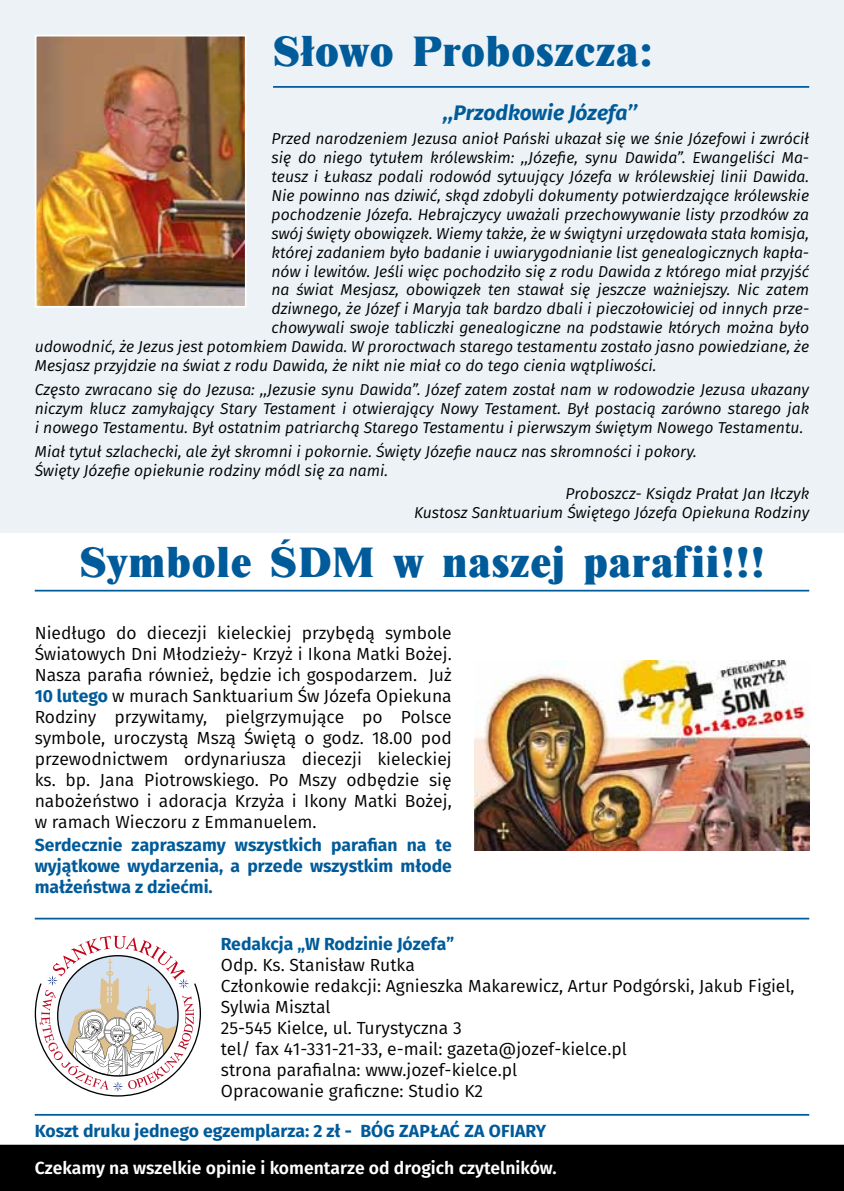
<style>
.page{position:relative;width:844px;height:1191px;background:#fff}
.page>*{position:absolute;margin:0;border:0;box-sizing:border-box;transform-origin:0 0}
.t1{font:700 expanded 43.75px "Nimbus Rom DCE";letter-spacing:.02em;color:#005b9a}
.t2{font:italic 700 21px "Fira Sans";color:#005b9a}
.t3{font:17.5px/21px "Fira Sans";color:#000}
.t4{font:700 17.5px/21px "Fira Sans";color:#005b9a;text-align:justify}
.t5{font:600 17.5px "Fira Sans";color:#fff}
.t6{font:italic 15.75px/18.9px "Fira Sans";color:#000;text-align:justify}
.s1{font-weight:700;color:#005b9a}
</style>
<div class="page">
<div style="left:0;top:0;width:843px;height:532px;background:#ecf2f5"></div>
<div style="left:0;top:1144px;width:843px;height:47px;background:#000"></div>
<hr style="left:35px;top:590px;width:774px;height:1px;background:#005b9a">
<hr style="left:273px;top:86px;width:536px;height:2px;background:#005b9a">
<hr style="left:35px;top:917px;width:774px;height:2px;background:#005b9a">
<hr style="left:35px;top:1114px;width:774px;height:1px;background:#005b9a">
<svg style="left:35px;top:935px;width:166px;height:161px"></svg>
<img style="left:38px;top:38px;width:205px;height:267px">
<div style="left:35px;top:35px;width:211px;height:273px;border:2px solid #fff"></div>
<img style="left:474px;top:660px;width:335px;height:190px">
<h1 class="t1" style="left:273px;top:26px;width:380px">Słowo Proboszcza:</h1>
<h2 class="t2" style="left:443px;top:98px;width:195px">,,Przodkowie Józefa’’</h2>
<p class="t6" style="left:271px;top:130px;width:539px">Przed narodzeniem Jezusa anioł Pański ukazał się we śnie Józefowi i zwrócił</p>
<p class="t6" style="left:271px;top:149px;width:539px">się do niego tytułem królewskim: ,,Józefie, synu Dawida”. Ewangeliści Ma-</p>
<p class="t6" style="left:271px;top:168px;width:539px">teusz i Łukasz podali rodowód sytuujący Józefa w królewskiej linii Dawida.</p>
<p class="t6" style="left:271px;top:187px;width:539px">Nie powinno nas dziwić, skąd zdobyli dokumenty potwierdzające królewskie</p>
<p class="t6" style="left:271px;top:206px;width:539px">pochodzenie Józefa. Hebrajczycy uważali przechowywanie listy przodków za</p>
<p class="t6" style="left:271px;top:225px;width:539px">swój święty obowiązek. Wiemy także, że w świątyni urzędowała stała komisja,</p>
<p class="t6" style="left:271px;top:244px;width:539px">której zadaniem było badanie i uwiarygodnianie list genealogicznych kapła-</p>
<p class="t6" style="left:271px;top:263px;width:539px">nów i lewitów. Jeśli więc pochodziło się z rodu Dawida z którego miał przyjść</p>
<p class="t6" style="left:271px;top:282px;width:539px">na świat Mesjasz, obowiązek ten stawał się jeszcze ważniejszy. Nic zatem</p>
<p class="t6" style="left:271px;top:300px;width:539px">dziwnego, że Józef i Maryja tak bardzo dbali i pieczołowiciej od innych prze-</p>
<p class="t6" style="left:271px;top:319px;width:539px">chowywali swoje tabliczki genealogiczne na podstawie których można było</p>
<p class="t6" style="left:35px;top:338px;width:775px">udowodnić, że Jezus jest potomkiem Dawida. W proroctwach starego testamentu zostało jasno powiedziane, że</p>
<p class="t6" style="left:35px;top:357px;width:623px">Mesjasz przyjdzie na świat z rodu Dawida, że nikt nie miał co do tego cienia wątpliwości.</p>
<p class="t6" style="left:35px;top:381px;width:775px">Często zwracano się do Jezusa: ,,Jezusie synu Dawida”. Józef zatem został nam w rodowodzie Jezusa ukazany niczym klucz zamykający Stary Testament i otwierający Nowy Testament. Był postacią zarówno starego jak i nowego Testamentu. Był ostatnim patriarchą Starego Testamentu i pierwszym świętym Nowego Testamentu.</p>
<p class="t6" style="left:35px;top:443px;width:663px">Miał tytuł szlachecki, ale żył skromni i pokornie. Święty Józefie naucz nas skromności i pokory.<br>Święty Józefie opiekunie rodziny módl się za nami.</p>
<p class="t6" style="left:414px;top:485px;width:396px;text-align:right">Proboszcz- Ksiądz Prałat Jan Iłczyk<br>Kustosz Sanktuarium Świętego Józefa Opiekuna Rodziny</p>
<h1 class="t1" style="left:80px;top:538px;width:685px">Symbole ŚDM w naszej parafii!!!</h1>
<p class="t3" style="left:35px;top:624px;width:418px;text-align:justify">Niedługo do diecezji kieleckiej przybędą symbole Światowych Dni Młodzieży- Krzyż i Ikona Matki Bożej.<br>Nasza parafia również, będzie ich gospodarzem. Już <span class="s1">10 lutego</span> w murach Sanktuarium Św Józefa Opiekuna Rodziny przywitamy, pielgrzymujące po Polsce symbole, uroczystą Mszą Świętą o godz. 18.00 pod przewodnictwem ordynariusza diecezji kieleckiej ks. bp. Jana Piotrowskiego. Po Mszy odbędzie się nabożeństwo i adoracja Krzyża i Ikony Matki Bożej, w ramach Wieczoru z Emmanuelem.</p>
<p class="t4" style="left:35px;top:835px;width:418px">Serdecznie zapraszamy wszystkich parafian na te wyjątkowe wydarzenia, a przede wszystkim młode małżeństwa z dziećmi.</p>
<p class="t4" style="left:221px;top:934px;width:235px">Redakcja „W Rodzinie Józefa”</p>
<p class="t3" style="left:221px;top:955px;width:575px">Odp. Ks. Stanisław Rutka<br>Członkowie redakcji: Agnieszka Makarewicz, Artur Podgórski, Jakub Figiel, Sylwia Misztal<br>25-545 Kielce, ul. Turystyczna 3<br>tel/ fax 41-331-21-33, e-mail: gazeta@jozef-kielce.pl<br>strona parafialna: www.jozef-kielce.pl<br>Opracowanie graficzne: Studio K2</p>
<p class="t4" style="left:35px;top:1121px;width:513px">Koszt druku jednego egzemplarza: 2 zł - bóg zapłać za ofiary</p>
<p class="t5" style="left:35px;top:1155px;width:523px">Czekamy na wszelkie opinie i komentarze od drogich czytelników.</p>
</div>
